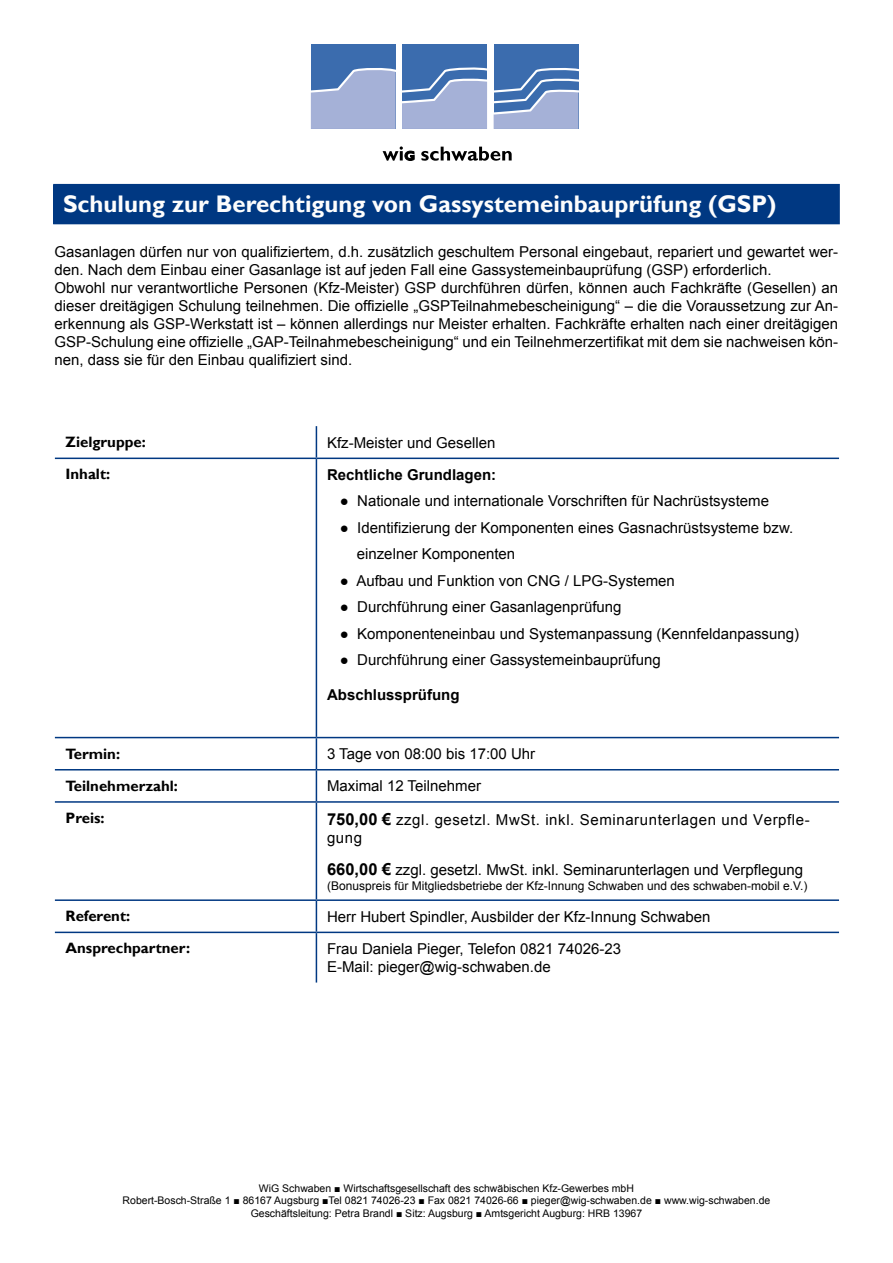
<style>
.page{position:relative;width:893px;height:1263px;background:#fff}
.page>*{position:absolute;margin:0;border:0;box-sizing:border-box;transform-origin:0 0}
.t1{font:700 24px "Gill Sans";color:#fdfdfd}
.t2{font:15px/18px "Arial";color:#000}
.t3{font:700 15px "Gill Sans";color:#000}
.t4{font:15px/18px "Arial";letter-spacing:.04em;color:#000}
.t5{font:700 15px "Arial";color:#000}
.t6{font:12px "Arial";color:#000}
.t7{font:10.5px/12.6px "Arial";color:#000;text-align:center}
.s1{font-weight:700;font-size:16.5px}
</style>
<div class="page">
<svg style="left:421px;top:147px;width:91px;height:14px"></svg>
<svg style="left:383px;top:146px;width:32px;height:15px"></svg>
<div style="left:311px;top:44px;width:85px;height:85px;background:#3b6cae"></div>
<div style="left:402px;top:44px;width:85px;height:85px;background:#3b6cae"></div>
<div style="left:494px;top:44px;width:84px;height:85px;background:#3b6cae"></div>
<svg style="left:310px;top:67px;width:269px;height:62px"></svg>
<div style="left:54px;top:185px;width:785px;height:39px;background:#003882"></div>
<div style="left:53px;top:184px;width:787px;height:40px;border:2px solid #003882"></div>
<hr style="left:316px;top:426px;width:1px;height:32px;background:#003882">
<hr style="left:55px;top:458px;width:261px;height:1px;background:#003882">
<hr style="left:316px;top:458px;width:523px;height:1px;background:#003882">
<hr style="left:316px;top:459px;width:1px;height:278px;background:#003882">
<hr style="left:55px;top:737px;width:261px;height:1px;background:#003882">
<hr style="left:316px;top:737px;width:523px;height:1px;background:#003882">
<hr style="left:316px;top:738px;width:1px;height:31px;background:#003882">
<hr style="left:55px;top:769px;width:261px;height:1px;background:#003882">
<hr style="left:316px;top:769px;width:523px;height:1px;background:#003882">
<hr style="left:316px;top:770px;width:1px;height:31px;background:#003882">
<hr style="left:55px;top:801px;width:261px;height:2px;background:#003882">
<hr style="left:316px;top:801px;width:523px;height:2px;background:#003882">
<hr style="left:316px;top:803px;width:1px;height:96px;background:#003882">
<hr style="left:55px;top:899px;width:261px;height:2px;background:#003882">
<hr style="left:316px;top:899px;width:523px;height:2px;background:#003882">
<hr style="left:316px;top:901px;width:1px;height:31px;background:#003882">
<hr style="left:55px;top:932px;width:261px;height:1px;background:#003882">
<hr style="left:316px;top:932px;width:523px;height:1px;background:#003882">
<hr style="left:316px;top:933px;width:1px;height:49px;background:#003882">
<h1 class="t1" style="left:63px;top:190px;width:715px">Schulung zur Berechtigung von Gassystemeinbauprüfung (GSP)</h1>
<p class="t2" style="left:55px;top:242px;width:785px">Gasanlagen dürfen nur von qualifiziertem, d.h. zusätzlich geschultem Personal eingebaut, repariert und gewartet wer&shy;den. Nach dem Einbau einer Gasanlage ist auf jeden Fall eine Gassystemeinbauprüfung (GSP) erforderlich.<br>Obwohl nur verantwortliche Personen (Kfz-Meister) GSP durchführen dürfen, können auch Fachkräfte (Gesellen) an dieser dreitägigen Schulung teilnehmen. Die offizielle „GSPTeilnahmebescheinigung“ – die die Voraussetzung zur An&shy;erkennung als GSP-Werkstatt ist – können allerdings nur Meister erhalten. Fachkräfte erhalten nach einer dreitägigen GSP-Schulung eine offizielle „GAP-Teilnahmebescheinigung“ und ein Teilnehmerzertifikat mit dem sie nachweisen kön&shy;nen, dass sie für den Einbau qualifiziert sind.</p>
<p class="t3" style="left:66px;top:433px;width:82px">Zielgruppe:</p>
<p class="t2" style="left:327px;top:433px;width:170px">Kfz-Meister und Gesellen</p>
<p class="t3" style="left:66px;top:465px;width:46px">Inhalt:</p>
<p class="t5" style="left:327px;top:464px;width:171px">Rechtliche Grundlagen:</p>
<p class="t2" style="left:340px;top:492px;width:431px">● Nationale und internationale Vorschriften für Nachrüstsysteme</p>
<p class="t2" style="left:357px;top:514px;width:438px;line-height:26.5px;text-indent:-17px">● Identifizierung der Komponenten eines Gasnachrüstsysteme bzw. einzelner Komponenten</p>
<p class="t2" style="left:340px;top:571px;width:337px">● Aufbau und Funktion von CNG / LPG-Systemen</p>
<p class="t2" style="left:340px;top:598px;width:283px">● Durchführung einer Gasanlagenprüfung</p>
<p class="t2" style="left:340px;top:624px;width:461px">● Komponenteneinbau und Systemanpassung (Kennfeldanpassung)</p>
<p class="t2" style="left:340px;top:651px;width:322px">● Durchführung einer Gassystemeinbauprüfung</p>
<p class="t5" style="left:327px;top:685px;width:134px">Abschlussprüfung</p>
<p class="t3" style="left:66px;top:744px;width:56px">Termin:</p>
<p class="t2" style="left:327px;top:745px;width:210px">3 Tage von 08:00 bis 17:00 Uhr</p>
<p class="t3" style="left:66px;top:777px;width:114px">Teilnehmerzahl:</p>
<p class="t2" style="left:327px;top:777px;width:155px">Maximal 12 Teilnehmer</p>
<p class="t3" style="left:66px;top:809px;width:41px">Preis:</p>
<p class="t4" style="left:327px;top:810px;width:484px"><span class="s1">750,00 €</span> zzgl. gesetzl. MwSt. inkl. Seminarunterlagen und Verpfle&shy;gung</p>
<p class="t2" style="left:327px;top:861px;width:478px"><span class="s1">660,00 €</span> zzgl. gesetzl. MwSt. inkl. Seminarunterlagen und Verpflegung</p>
<p class="t6" style="left:327px;top:877px;width:482px">(Bonuspreis für Mitgliedsbetriebe der Kfz-Innung Schwaben und des schwaben-mobil e.V.)</p>
<p class="t3" style="left:66px;top:907px;width:66px">Referent:</p>
<p class="t2" style="left:327px;top:907px;width:385px">Herr Hubert Spindler, Ausbilder der Kfz-Innung Schwaben</p>
<p class="t3" style="left:66px;top:939px;width:126px">Ansprechpartner:</p>
<p class="t2" style="left:327px;top:939px;width:296px">Frau Daniela Pieger, Telefon 0821 74026-23<br>E-Mail: pieger@wig-schwaben.de</p>
<p class="t7" style="left:123px;top:1181px;width:649px">WiG Schwaben ■ Wirtschaftsgesellschaft des schwäbischen Kfz-Gewerbes mbH<br>Robert-Bosch-Straße 1 ■ 86167 Augsburg ■Tel 0821 74026-23 ■ Fax 0821 74026-66 ■ pieger@wig-schwaben.de ■ www.wig-schwaben.de<br>Geschäftsleitung: Petra Brandl ■ Sitz: Augsburg ■ Amtsgericht Augburg: HRB 13967</p>
</div>
